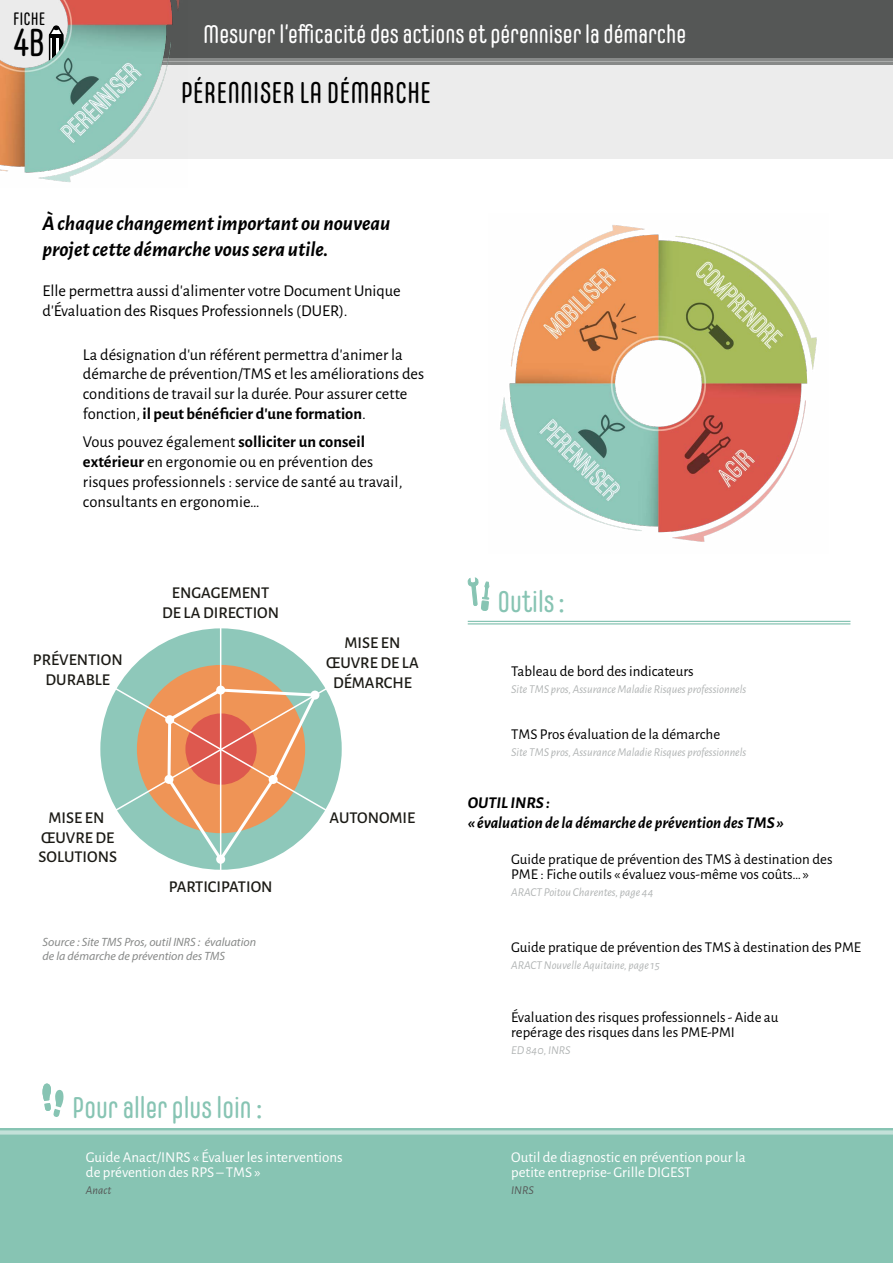
<style>
.page{position:relative;width:893px;height:1263px;background:#fff}
.page>*{position:absolute;margin:0;border:0;box-sizing:border-box;transform-origin:0 0}
.t1{font:39px "Carl Marx";color:#000}
.t2{font:30px "Carl Marx";color:#87c4b3}
.t3{font:30px "Carl Marx";color:#000}
.t4{font:25.5px "Carl Marx";color:#fff}
.t5{font:italic 700 21px/25.2px "Alegreya Sans";color:#000}
.t6{font:18px "Carl Marx";color:#000}
.t7{font:16.5px/19.8px "Alegreya Sans";color:#000}
.t8{font:500 16.5px/19.8px "Alegreya Sans";color:#1b1a15;text-align:center}
.t9{font:italic 700 16.5px/19.8px "Alegreya Sans";color:#000}
.t10{font:15px/15px "Alegreya Sans";color:#000}
.t11{font:15px/15px "Alegreya Sans";color:#fff}
.t12{font:italic 12px "Alegreya Sans";color:#b1b4b4}
.t13{font:italic 12px/14.4px "Myriad Pro";color:#878988}
.t14{font:italic 12px "Alegreya Sans";color:#555756}
.s1{font-weight:700}
</style>
<div class="page">
<div style="left:0;top:54px;width:893px;height:105px;background:#ececec"></div>
<div style="left:0;top:0;width:893px;height:65px;background:#555756"></div>
<hr style="left:0;top:58px;width:893px;height:3px;background:#fff">
<hr style="left:0;top:61px;width:893px;height:3px;background:#fff">
<div style="left:0;top:1128px;width:893px;height:135px;background:#87c4b3"></div>
<hr style="left:0;top:1130px;width:893px;height:3px;background:#fff">
<hr style="left:0;top:1132px;width:893px;height:3px;background:#fff">
<svg style="left:42px;top:1083px;width:22px;height:34px"></svg>
<hr style="left:468px;top:621px;width:382px;height:1px;background:#87c4b3">
<hr style="left:468px;top:623px;width:382px;height:1px;background:#87c4b3">
<svg style="left:468px;top:577px;width:22px;height:34px"></svg>
<img style="left:500px;top:225px;width:317px;height:317px">
<div style="left:100px;top:628px;width:242px;height:242px;background:#8ec8ba;border-radius:50%"></div>
<div style="left:137px;top:665px;width:168px;height:168px;background:#ef9456;border-radius:50%"></div>
<hr style="left:220px;top:623px;width:1px;height:252px;background:#fff">
<svg style="left:110px;top:684px;width:222px;height:181px"></svg>
<div style="left:216px;top:685px;width:9px;height:9px;background:#fff;border-radius:50%"></div>
<div style="left:165px;top:715px;width:9px;height:9px;background:#fff;border-radius:50%"></div>
<div style="left:164px;top:775px;width:9px;height:9px;background:#fff;border-radius:50%"></div>
<div style="left:310px;top:690px;width:9px;height:9px;background:#fff;border-radius:50%"></div>
<div style="left:269px;top:775px;width:9px;height:9px;background:#fff;border-radius:50%"></div>
<div style="left:216px;top:855px;width:9px;height:9px;background:#fff;border-radius:50%"></div>
<img style="left:0;top:0;width:187px;height:183px">
<p class="t6" style="left:13px;top:8px;width:34px">FICHE</p>
<h1 class="t1" style="left:13px;top:21px;width:33px">4B</h1>
<h3 class="t4" style="left:203px;top:20px;width:485px">Mesurer l’efficacité des actions et pérenniser la démarche</h3>
<h2 class="t3" style="left:181px;top:76px;width:252px">PÉRENNISER LA DÉMARCHE</h2>
<p class="t5" style="left:43px;top:210px;width:350px">À chaque changement important ou nouveau projet cette démarche vous sera utile.</p>
<p class="t7" style="left:43px;top:280px;width:360px">Elle permettra aussi d'alimenter votre Document Unique d'Évaluation des Risques Professionnels (DUER).</p>
<p class="t7" style="left:83px;top:344px;width:343px">La désignation d’un référent permettra d'animer la démarche de prévention/TMS et les améliorations des conditions de travail sur la durée. Pour assurer cette fonction, <span class="s1">il peut bénéficier d’une formation</span>.</p>
<p class="t7" style="left:83px;top:431px;width:321px">Vous pouvez également <span class="s1">solliciter un conseil extérieur</span> en ergonomie ou en prévention des risques professionnels : service de santé au travail, consultants en ergonomie…</p>
<p class="t8" style="left:33px;top:649px;width:91px">PRÉVENTION<br>DURABLE</p>
<p class="t8" style="left:162px;top:582px;width:119px">ENGAGEMENT<br>DE LA DIRECTION</p>
<p class="t8" style="left:326px;top:632px;width:94px">MISE EN<br>ŒUVRE DE LA<br>DÉMARCHE</p>
<p class="t8" style="left:39px;top:807px;width:80px">MISE EN<br>ŒUVRE DE<br>SOLUTIONS</p>
<p class="t8" style="left:169px;top:876px;width:105px">PARTICIPATION</p>
<p class="t13" style="left:43px;top:934px;width:215px">Source : Site TMS Pros, outil INRS : évaluation de la démarche de prévention des TMS</p>
<p class="t8" style="left:330px;top:807px;width:87px">AUTONOMIE</p>
<h2 class="t2" style="left:72px;top:1091px;width:192px">Pour aller plus loin :</h2>
<p class="t11" style="left:86px;top:1149px;width:258px">Guide Anact/INRS « Évaluer les interventions de prévention des RPS – TMS »</p>
<p class="t14" style="left:86px;top:1182px;width:27px">Anact</p>
<h2 class="t2" style="left:497px;top:585px;width:69px">Outils:</h2>
<p class="t10" style="left:511px;top:663px;width:184px">Tableau de bord des indicateurs</p>
<p class="t12" style="left:511px;top:681px;width:237px">Site TMS pros, Assurance Maladie Risques professionnels</p>
<p class="t10" style="left:511px;top:726px;width:210px">TMS Pros évaluation de la démarche</p>
<p class="t12" style="left:511px;top:744px;width:237px">Site TMS pros, Assurance Maladie Risques professionnels</p>
<p class="t9" style="left:468px;top:791px;width:318px">OUTIL INRS :<br>« évaluation de la démarche de prévention des TMS »</p>
<p class="t10" style="left:511px;top:851px;width:323px">Guide pratique de prévention des TMS à destination des<br>PME : Fiche outils « évaluez vous-même vos coûts…»</p>
<p class="t12" style="left:511px;top:884px;width:144px">ARACT Poitou Charentes, page 44</p>
<p class="t10" style="left:511px;top:939px;width:351px">Guide pratique de prévention des TMS à destination des PME</p>
<p class="t12" style="left:511px;top:957px;width:150px">ARACT Nouvelle Aquitaine, page 15</p>
<p class="t10" style="left:511px;top:1009px;width:269px">Évaluation des risques professionnels - Aide au repérage des risques dans les PME-PMI</p>
<p class="t12" style="left:511px;top:1042px;width:61px">ED 840, INRS</p>
<p class="t11" style="left:511px;top:1149px;width:236px">Outil de diagnostic en prévention pour la petite entreprise- Grille DIGEST</p>
<p class="t14" style="left:511px;top:1182px;width:24px">INRS</p>
</div>
